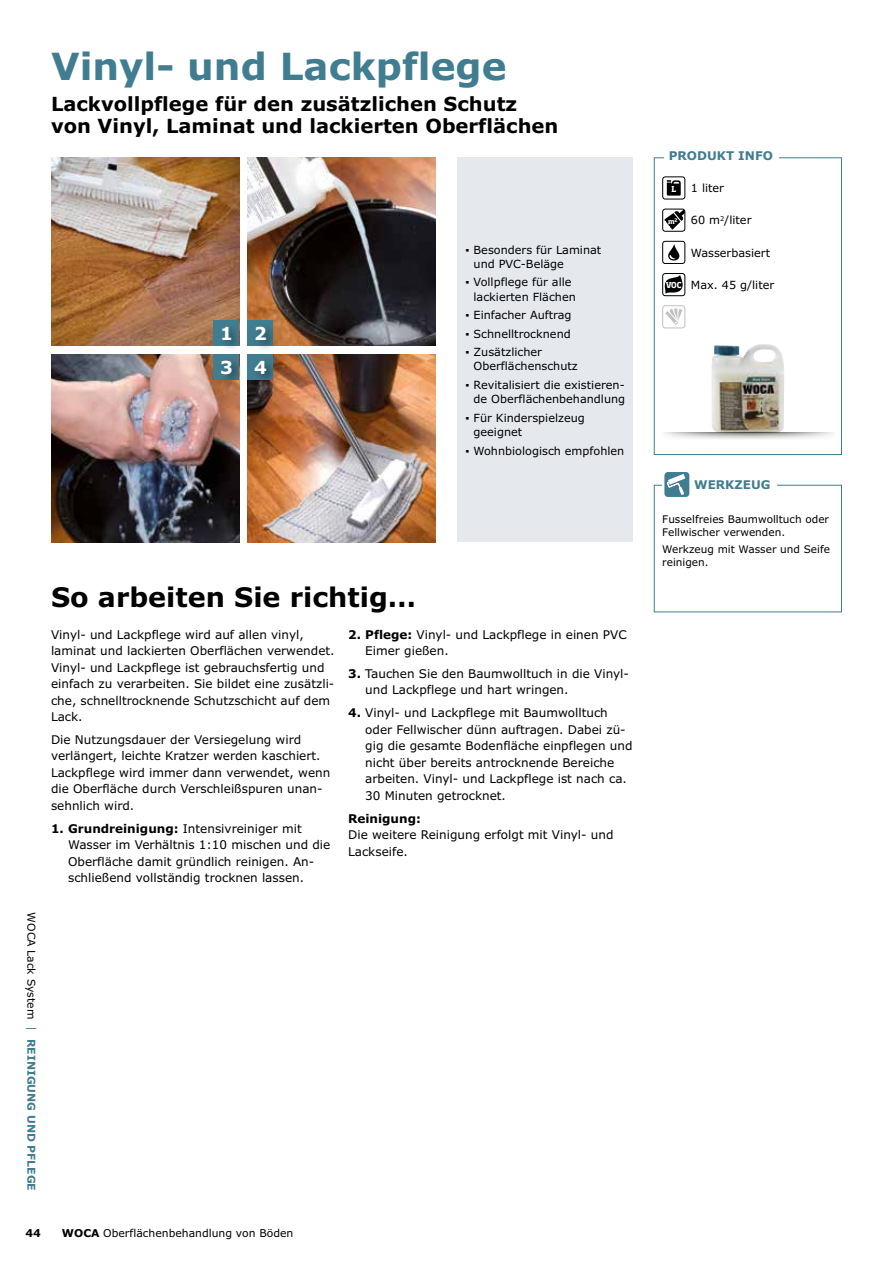
<style>
.page{position:relative;width:893px;height:1263px;background:#fff}
.page>*{position:absolute;margin:0;border:0;box-sizing:border-box;transform-origin:0 0}
.t1{font:700 37.5px "Verdana";color:#417d90}
.t2{font:700 27px "Verdana";color:#000}
.t3{font:700 19.5px/22.5px "Verdana";color:#000}
.t4{font:700 18px/34px "Verdana";color:#fff}
.t5{font:12px/16.5px "Verdana";color:#000}
.t6{font:700 12px "Verdana";color:#417d90}
.t7{font:700 12px "Verdana";color:#000}
.t8{font:11.25px/14.2px "Verdana";color:#000}
.t9{font:10.8px "Verdana";color:#000}
.t10{font:700 10.8px "Verdana";color:#417d90}
.t11{font:700 10.8px "Verdana";color:#000}
.t12{font:10.5px/13.5px "Verdana";color:#000}
.t13{font:700 8.1px "Soho Std";color:#fff}
.t14{font:700 6.6px "Soho Std";color:#fff}
.s1{font-weight:400;color:#000}
.s2{font-weight:400}
.s3{font-weight:700}
.s4{font-family:"Soho Std";font-weight:700;font-size:8.1px;color:#fff}
</style>
<div class="page">
<img style="left:248px;top:157px;width:188px;height:188px">
<img style="left:51px;top:157px;width:188px;height:188px">
<div style="left:214px;top:320px;width:25px;height:25px;background:#417d90"></div>
<div style="left:219px;top:323px;width:24px;height:29px;background:#000;opacity:.5"></div>
<div style="left:248px;top:320px;width:25px;height:25px;background:#417d90"></div>
<div style="left:253px;top:323px;width:25px;height:29px;background:#000;opacity:.5"></div>
<img style="left:51px;top:354px;width:188px;height:188px">
<img style="left:248px;top:354px;width:188px;height:188px">
<div style="left:214px;top:354px;width:25px;height:25px;background:#417d90"></div>
<div style="left:218px;top:357px;width:26px;height:29px;background:#000;opacity:.5"></div>
<div style="left:248px;top:354px;width:25px;height:25px;background:#417d90"></div>
<div style="left:251px;top:357px;width:27px;height:29px;background:#000;opacity:.5"></div>
<div style="left:654px;top:157px;width:188px;height:298px;border:1px solid #417d90"></div>
<div style="left:664px;top:147px;width:115px;height:17px;background:#fff"></div>
<svg style="left:667px;top:180px;width:14px;height:16px"></svg>
<div style="left:662px;top:176px;width:23px;height:23px;border:1px solid #000;border-radius:3px"></div>
<svg style="left:664px;top:211px;width:19px;height:19px"></svg>
<div style="left:662px;top:209px;width:23px;height:23px;border:1px solid #000;border-radius:3px"></div>
<svg style="left:665px;top:308px;width:17px;height:17px"></svg>
<div style="left:662px;top:305px;width:23px;height:23px;border:1px solid #000;border-radius:3px"></div>
<svg style="left:668px;top:244px;width:11px;height:17px"></svg>
<div style="left:662px;top:241px;width:23px;height:23px;border:1px solid #000;border-radius:3px"></div>
<svg style="left:664px;top:275px;width:19px;height:19px"></svg>
<div style="left:662px;top:273px;width:23px;height:23px;border:1px solid #000;border-radius:3px"></div>
<div style="left:457px;top:157px;width:175px;height:385px;background:#e5e9ee"></div>
<img style="left:746px;top:344px;width:15px;height:8px">
<svg style="left:660px;top:432px;width:176px;height:23px"></svg>
<div style="left:654px;top:485px;width:188px;height:127px;border:1px solid #417d90"></div>
<div style="left:662px;top:476px;width:115px;height:17px;background:#fff"></div>
<div style="left:664px;top:472px;width:25px;height:25px;background:#417d90;border-radius:4px"></div>
<svg style="left:667px;top:474px;width:18px;height:21px"></svg>
<h1 class="t1" style="left:51px;top:42px;width:457px">Vinyl- und Lackpflege</h1>
<h3 class="t3" style="left:51px;top:92px;width:509px">Lackvollpflege für den zusätzlichen Schutz von Vinyl, Laminat und lackierten Oberflächen</h3>
<h3 class="t4" style="left:220px;top:315px;width:48px">1 2<br>3 4</h3>
<p class="t8" style="left:474px;top:242px;width:129px;text-indent:-8px">▪ Besonders für Laminat und PVC-Beläge</p>
<p class="t8" style="left:474px;top:275px;width:104px;text-indent:-8px">▪ Vollpflege für alle lackierten Flächen</p>
<p class="t8" style="left:466px;top:308px;width:107px">▪ Einfacher Auftrag</p>
<p class="t8" style="left:466px;top:326px;width:107px">▪ Schnelltrocknend</p>
<p class="t8" style="left:474px;top:345px;width:106px;text-indent:-8px">▪ Zusätzlicher<br>Oberflächenschutz</p>
<p class="t8" style="left:466px;top:377px;width:161px;text-align:right">▪ Revitalisiert die existieren&shy;de Oberflächenbehandlung</p>
<p class="t8" style="left:474px;top:410px;width:113px;text-indent:-8px">▪ Für Kinderspielzeug geeignet</p>
<p class="t8" style="left:466px;top:443px;width:160px">▪ Wohnbiologisch empfohlen</p>
<p class="t10" style="left:38px;top:912px;width:280px;rotate:90deg"><span class="s1">WOCA Lack System</span> <span class="s2">|</span> REINIGUNG UND PFLEGE</p>
<h2 class="t2" style="left:51px;top:580px;width:367px">So arbeiten Sie richtig…</h2>
<p class="t5" style="left:51px;top:625px;width:285px">Vinyl- und Lackpflege wird auf allen vinyl, laminat und lackierten Oberflächen verwendet.<br>Vinyl- und Lackpflege ist gebrauchsfertig und einfach zu verarbeiten. Sie bildet eine zusätzli&shy;che, schnelltrocknende Schutzschicht auf dem Lack.</p>
<p class="t5" style="left:51px;top:731px;width:281px">Die Nutzungsdauer der Versiegelung wird verlängert, leichte Kratzer werden kaschiert.<br>Lackpflege wird immer dann verwendet, wenn die Oberfläche durch Verschleißspuren unan&shy;sehnlich wird.</p>
<p class="t5" style="left:68px;top:820px;width:264px;text-indent:-17px"><span class="s3">1. Grundreinigung:</span> Intensivreiniger mit Wasser im Verhältnis 1:10 mischen und die Oberfläche damit gründlich reinigen. An&shy;schließend vollständig trocknen lassen.</p>
<p class="t5" style="left:365px;top:625px;width:263px;text-indent:-17px"><span class="s3">2. Pflege:</span> Vinyl- und Lackpflege in einen PVC<br>Eimer gießen.</p>
<p class="t5" style="left:365px;top:665px;width:265px;text-indent:-17px"><span class="s3">3.</span> Tauchen Sie den Baumwolltuch in die Vinyl&shy;und Lackpflege und hart wringen.</p>
<p class="t5" style="left:365px;top:704px;width:269px;text-indent:-17px"><span class="s3">4.</span> Vinyl- und Lackpflege mit Baumwolltuch oder Fellwischer dünn auftragen. Dabei zü&shy;gig die gesamte Bodenfläche einpflegen und nicht über bereits antrocknende Bereiche arbeiten. Vinyl- und Lackpflege ist nach ca.<br>30 Minuten getrocknet.</p>
<p class="t7" style="left:348px;top:811px;width:74px">Reinigung:</p>
<p class="t5" style="left:348px;top:826px;width:267px">Die weitere Reinigung erfolgt mit Vinyl- und<br>Lackseife.</p>
<p class="t11" style="left:26px;top:1226px;width:17px">44</p>
<p class="t9" style="left:62px;top:1226px;width:233px"><span class="s3">WOCA</span> Oberflächenbehandlung von Böden</p>
<p class="t6" style="left:669px;top:148px;width:106px">PRODUKT INFO</p>
<p class="t13" style="left:671px;top:184px;width:6px">L</p>
<p class="t8" style="left:691px;top:181px;width:35px">1 liter</p>
<p class="t14" style="left:668px;top:217px;width:11px">m<sup>2</sup></p>
<p class="t8" style="left:691px;top:213px;width:62px">60 m<sup>2</sup>/liter</p>
<p class="t8" style="left:691px;top:245px;width:81px">Wasserbasiert</p>
<p class="t8" style="left:666px;top:277px;width:110px"><span class="s4">VOC</span> Max. 45 g/liter</p>
<p class="t6" style="left:694px;top:477px;width:78px">WERKZEUG</p>
<p class="t12" style="left:662px;top:512px;width:168px">Fusselfreies Baumwolltuch oder<br>Fellwischer verwenden.</p>
<p class="t12" style="left:662px;top:542px;width:169px">Werkzeug mit Wasser und Seife reinigen.</p>
</div>
